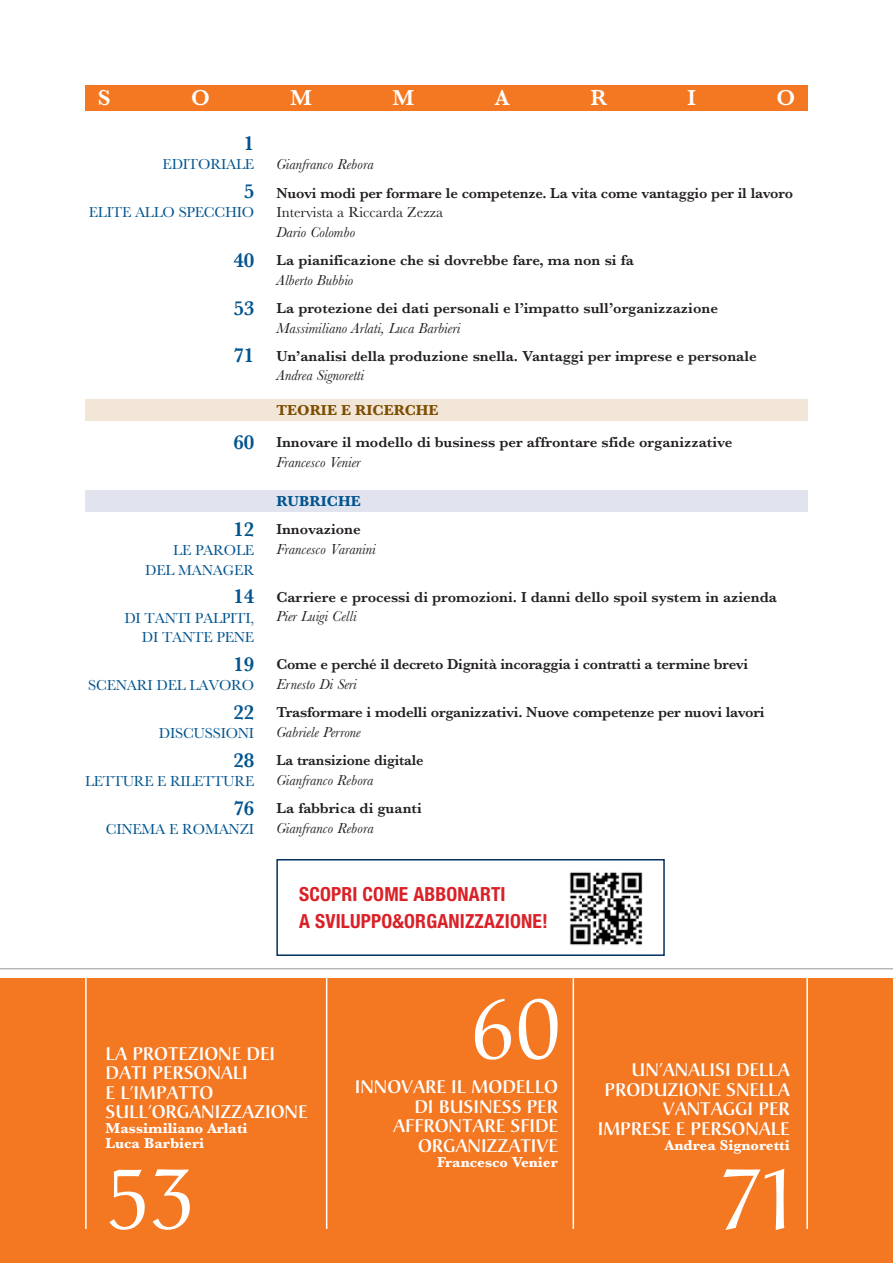
<style>
.page{position:relative;width:893px;height:1263px;background:#fff}
.page>*{position:absolute;margin:0;border:0;box-sizing:border-box;transform-origin:0 0}
.t1{font:84px "Christiana";color:#fff}
.t2{font:600 22.5px "Baskerville";color:#fff}
.t3{font:600 21px "Baskerville";letter-spacing:-.015em;color:#01548f}
.t4{font:700 condensed 19.5px/27px "Helvetica Neue LT Std";letter-spacing:.01em;color:#da2128}
.t5{font:500 18px/19.5px "Christiana";color:#fff;text-align:right}
.t6{font:600 15px "Baskerville";color:#231f20}
.t7{font:italic 15px "Baskerville";color:#231f20}
.t8{font:15px/19.5px "Baskerville";letter-spacing:-.015em;color:#01548f;text-align:right}
.t9{font:700 15px/15px "Baskerville";color:#fff}
.t10{font:15px "Baskerville";color:#231f20}
.t11{font:600 15px "Baskerville";color:#231f20;scale:.96 1}
.t12{font:700 15px "Baskerville";color:#7e4d00}
.t13{font:700 15px "Baskerville";color:#01548f}
</style>
<div class="page">
<div style="left:0;top:978px;width:893px;height:285px;background:#f47721"></div>
<hr style="left:573px;top:972px;width:1px;height:257px;background:#fff">
<hr style="left:326px;top:972px;width:1px;height:257px;background:#fff">
<hr style="left:85px;top:972px;width:2px;height:257px;background:#fff">
<hr style="left:806px;top:972px;width:2px;height:257px;background:#fff">
<hr style="left:0;top:968px;width:893px;height:1px;background:#939598">
<div style="left:85px;top:85px;width:723px;height:26px;background:#f47721"></div>
<div style="left:85px;top:399px;width:723px;height:22px;background:#f1e6d8"></div>
<div style="left:85px;top:490px;width:723px;height:21px;background:#e1e4ee"></div>
<div style="left:276px;top:859px;width:389px;height:97px;border:2px solid #003160"></div>
<img style="left:559px;top:861px;width:93px;height:85px">
<h2 class="t2" style="left:98px;top:82px;width:14px">S</h2>
<h2 class="t2" style="left:191px;top:82px;width:20px">O</h2>
<h2 class="t2" style="left:290px;top:82px;width:23px">M</h2>
<h2 class="t2" style="left:392px;top:82px;width:23px">M</h2>
<h2 class="t2" style="left:495px;top:82px;width:17px">A</h2>
<h2 class="t2" style="left:590px;top:82px;width:18px">R</h2>
<h2 class="t2" style="left:688px;top:82px;width:10px">I</h2>
<h2 class="t2" style="left:776px;top:82px;width:20px">O</h2>
<h3 class="t3" style="left:244px;top:128px;width:12px">1</h3>
<p class="t8" style="left:163px;top:155px;width:93px">EDITORIALE</p>
<h3 class="t3" style="left:244px;top:176px;width:12px">5</h3>
<p class="t8" style="left:89px;top:203px;width:167px">ELITE ALLO SPECCHIO</p>
<h3 class="t3" style="left:234px;top:245px;width:22px">40</h3>
<h3 class="t3" style="left:234px;top:293px;width:22px">53</h3>
<h3 class="t3" style="left:234px;top:341px;width:22px">71</h3>
<h3 class="t3" style="left:234px;top:427px;width:22px">60</h3>
<h3 class="t3" style="left:234px;top:514px;width:22px">12</h3>
<p class="t8" style="left:145px;top:541px;width:111px">LE PAROLE<br>DEL MANAGER</p>
<h3 class="t3" style="left:234px;top:582px;width:22px">14</h3>
<p class="t8" style="left:124px;top:608px;width:131px">DI TANTI PALPITI,<br>DI TANTE PENE</p>
<h3 class="t3" style="left:234px;top:649px;width:22px">19</h3>
<p class="t8" style="left:88px;top:676px;width:167px">SCENARI DEL LAVORO</p>
<h3 class="t3" style="left:234px;top:697px;width:22px">22</h3>
<p class="t8" style="left:159px;top:724px;width:97px">DISCUSSIONI</p>
<h3 class="t3" style="left:234px;top:745px;width:22px">28</h3>
<p class="t8" style="left:85px;top:772px;width:171px">LETTURE E RILETTURE</p>
<h3 class="t3" style="left:234px;top:793px;width:22px">76</h3>
<p class="t8" style="left:106px;top:820px;width:150px">CINEMA E ROMANZI</p>
<p class="t7" style="left:276px;top:154px;width:99px">Gianfranco Rebora</p>
<p class="t6" style="left:276px;top:182px;width:518px">Nuovi modi per formare le competenze. La vita come vantaggio per il lavoro</p>
<p class="t10" style="left:276px;top:203px;width:168px">Intervista a Riccarda Zezza</p>
<p class="t7" style="left:276px;top:222px;width:80px">Dario Colombo</p>
<p class="t6" style="left:276px;top:250px;width:359px">La pianificazione che si dovrebbe fare, ma non si fa</p>
<p class="t7" style="left:276px;top:270px;width:79px">Alberto Bubbio</p>
<p class="t6" style="left:276px;top:298px;width:443px">La protezione dei dati personali e l’impatto sull’organizzazione</p>
<p class="t7" style="left:276px;top:318px;width:186px">Massimiliano Arlati, Luca Barbieri</p>
<p class="t6" style="left:276px;top:345px;width:482px">Un’analisi della produzione snella. Vantaggi per imprese e personale</p>
<p class="t7" style="left:276px;top:365px;width:89px">Andrea Signoretti</p>
<p class="t12" style="left:276px;top:400px;width:164px">TEORIE E RICERCHE</p>
<p class="t6" style="left:276px;top:432px;width:457px">Innovare il modello di business per affrontare sfide organizzative</p>
<p class="t7" style="left:276px;top:452px;width:86px">Francesco Venier</p>
<p class="t13" style="left:276px;top:490px;width:86px">RUBRICHE</p>
<p class="t6" style="left:276px;top:519px;width:86px">Innovazione</p>
<p class="t7" style="left:276px;top:539px;width:101px">Francesco Varanini</p>
<p class="t6" style="left:276px;top:586px;width:502px">Carriere e processi di promozioni. I danni dello spoil system in azienda</p>
<p class="t7" style="left:276px;top:606px;width:82px">Pier Luigi Celli</p>
<p class="t6" style="left:276px;top:654px;width:473px">Come e perché il decreto Dignità incoraggia i contratti a termine brevi</p>
<p class="t7" style="left:276px;top:674px;width:82px">Ernesto Di Seri</p>
<p class="t6" style="left:276px;top:702px;width:490px">Trasformare i modelli organizzativi. Nuove competenze per nuovi lavori</p>
<p class="t7" style="left:276px;top:722px;width:86px">Gabriele Perrone</p>
<p class="t11" style="left:276px;top:750px;width:155px">La transizione digitale</p>
<p class="t7" style="left:276px;top:770px;width:98px">Gianfranco Rebora</p>
<p class="t6" style="left:276px;top:798px;width:147px">La fabbrica di guanti</p>
<p class="t7" style="left:276px;top:818px;width:99px">Gianfranco Rebora</p>
<h3 class="t4" style="left:299px;top:880px;width:250px">SCOPRI COME ABBONARTI<br>A SVILUPPO&amp;ORGANIZZAZIONE!</h3>
<p class="t5" style="left:106px;top:1044px;width:171px;text-align:left">LA PROTEZIONE DEI<br>DATI PERSONALI</p>
<p class="t5" style="left:106px;top:1083px;width:203px;text-align:left">E L’IMPATTO<br>SULL’ORGANIZZAZIONE</p>
<p class="t9" style="left:106px;top:1121px;width:143px">Massimiliano Arlati<br>Luca Barbieri</p>
<h1 class="t1" style="left:106px;top:1147px;width:92px">53</h1>
<h1 class="t1" style="left:469px;top:977px;width:93px">60</h1>
<p class="t5" style="left:355px;top:1077px;width:205px">INNOVARE IL MODELLO<br>DI BUSINESS PER<br>AFFRONTARE SFIDE<br>ORGANIZZATIVE</p>
<p class="t9" style="left:437px;top:1154px;width:122px">Francesco Venier</p>
<p class="t5" style="left:598px;top:1060px;width:193px">UN’ANALISI DELLA<br>PRODUZIONE SNELLA<br>VANTAGGI PER<br>IMPRESE E PERSONALE</p>
<p class="t9" style="left:665px;top:1137px;width:126px">Andrea Signoretti</p>
<h1 class="t1" style="left:717px;top:1147px;width:85px">71</h1>
</div>
